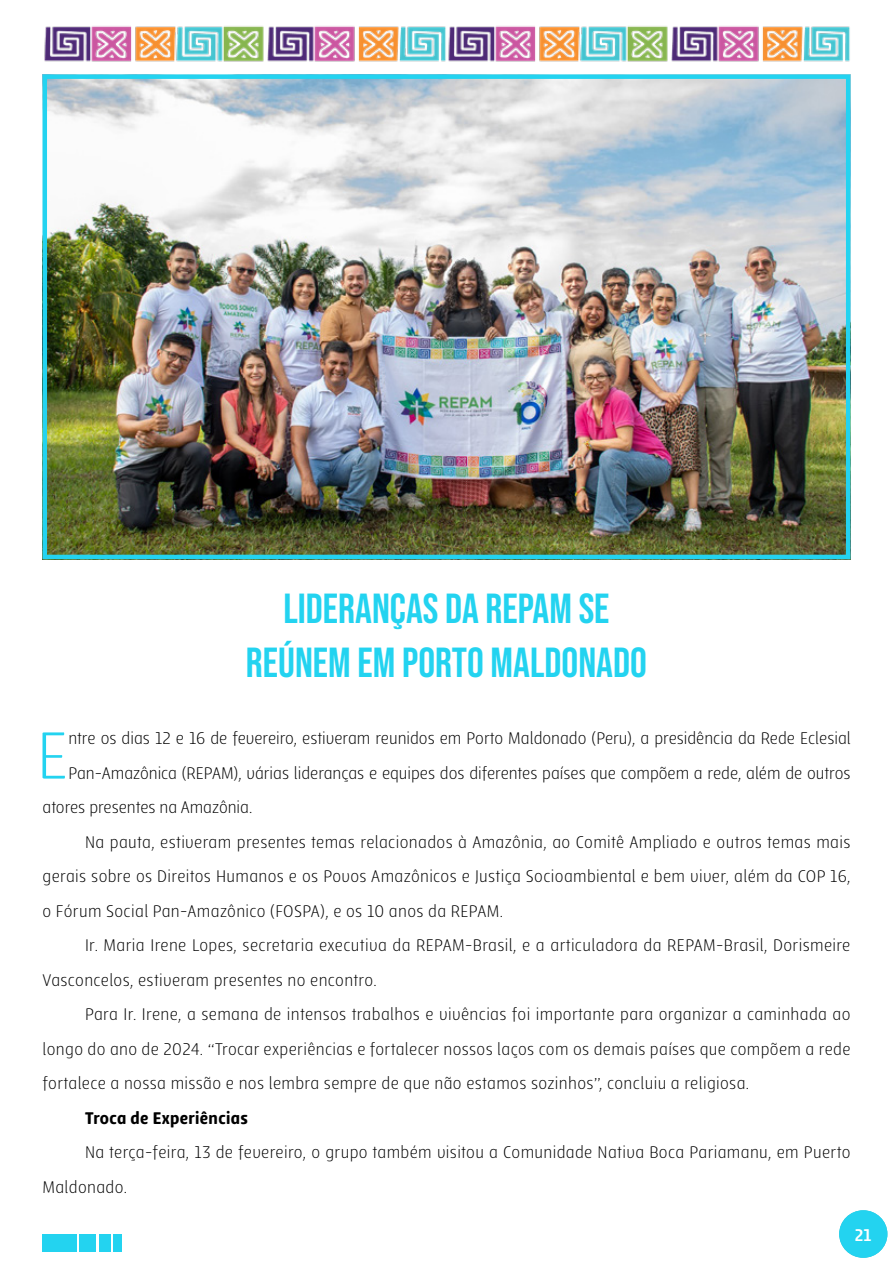
<style>
.page{position:relative;width:893px;height:1263px;background:#fff}
.page>*{position:absolute;margin:0;border:0;box-sizing:border-box;transform-origin:0 0}
.t1{font:300 70.95px "Lolita";color:#23d3f0}
.t2{font:42px/54px "Bebas Neue";color:#23d3f0;text-align:center}
.t3{font:300 18px/34.5px "Lolita";letter-spacing:.02em;color:#000}
.t4{font:300 18px "Lolita";color:#000}
.t5{font:900 18px "Lolita";letter-spacing:.02em;color:#000}
.t6{font:700 18px "Lolita";color:#fff}
</style>
<div class="page">
<img style="left:42px;top:26px;width:344px;height:60px">
<img style="left:386px;top:26px;width:465px;height:60px">
<img style="left:48px;top:79px;width:797px;height:475px">
<div style="left:43px;top:74px;width:807px;height:485px;border:4px solid #23d3f0"></div>
<div style="left:43px;top:1234px;width:34px;height:18px;background:#23d3f0"></div>
<div style="left:80px;top:1234px;width:16px;height:18px;background:#23d3f0"></div>
<div style="left:99px;top:1234px;width:12px;height:18px;background:#23d3f0"></div>
<div style="left:114px;top:1234px;width:8px;height:18px;background:#23d3f0"></div>
<div style="left:839px;top:1210px;width:48px;height:48px;background:#23d3f0;border-radius:50%"></div>
<h2 class="t2" style="left:246px;top:581px;width:402px">LIDERANÇAS DA REPAM SE<br>REÚNEM EM PORTO MALDONADO</h2>
<h1 class="t1" style="left:37px;top:716px;width:33px">E</h1>
<p class="t4" style="left:68px;top:728px;width:784px">ntre os dias 12 e 16 de fevereiro, estiveram reunidos em Porto Maldonado (Peru), a presidência da Rede Eclesial</p>
<p class="t4" style="left:68px;top:763px;width:784px">Pan-Amazônica (REPAM), várias lideranças e equipes dos diferentes países que compõem a rede, além de outros</p>
<p class="t4" style="left:43px;top:797px;width:211px">atores presentes na Amazônia.</p>
<p class="t3" style="left:85px;top:824px;width:767px">Na pauta, estiveram presentes temas relacionados à Amazônia, ao Comitê Ampliado e outros temas mais</p>
<p class="t3" style="left:43px;top:859px;width:809px">gerais sobre os Direitos Humanos e os Povos Amazônicos e Justiça Socioambiental e bem viver, além da COP 16,</p>
<p class="t3" style="left:43px;top:893px;width:462px">o Fórum Social Pan-Amazônico (FOSPA), e os 10 anos da REPAM.</p>
<p class="t3" style="left:85px;top:928px;width:767px">Ir. Maria Irene Lopes, secretaria executiva da REPAM-Brasil, e a articuladora da REPAM-Brasil, Dorismeire</p>
<p class="t3" style="left:43px;top:962px;width:336px">Vasconcelos, estiveram presentes no encontro.</p>
<p class="t3" style="left:85px;top:997px;width:767px">Para Ir. Irene, a semana de intensos trabalhos e vivências foi importante para organizar a caminhada ao</p>
<p class="t3" style="left:43px;top:1031px;width:809px">longo do ano de 2024. “Trocar experiências e fortalecer nossos laços com os demais países que compõem a rede</p>
<p class="t3" style="left:43px;top:1066px;width:708px">fortalece a nossa missão e nos lembra sempre de que não estamos sozinhos”, concluiu a religiosa.</p>
<p class="t5" style="left:85px;top:1107px;width:164px">Troca de Experiências</p>
<p class="t3" style="left:43px;top:1135px;width:809px;text-indent:43px">Na terça-feira, 13 de fevereiro, o grupo também visitou a Comunidade Nativa Boca Pariamanu, em Puerto<br>Maldonado.</p>
<p class="t6" style="left:855px;top:1225px;width:18px">21</p>
</div>
